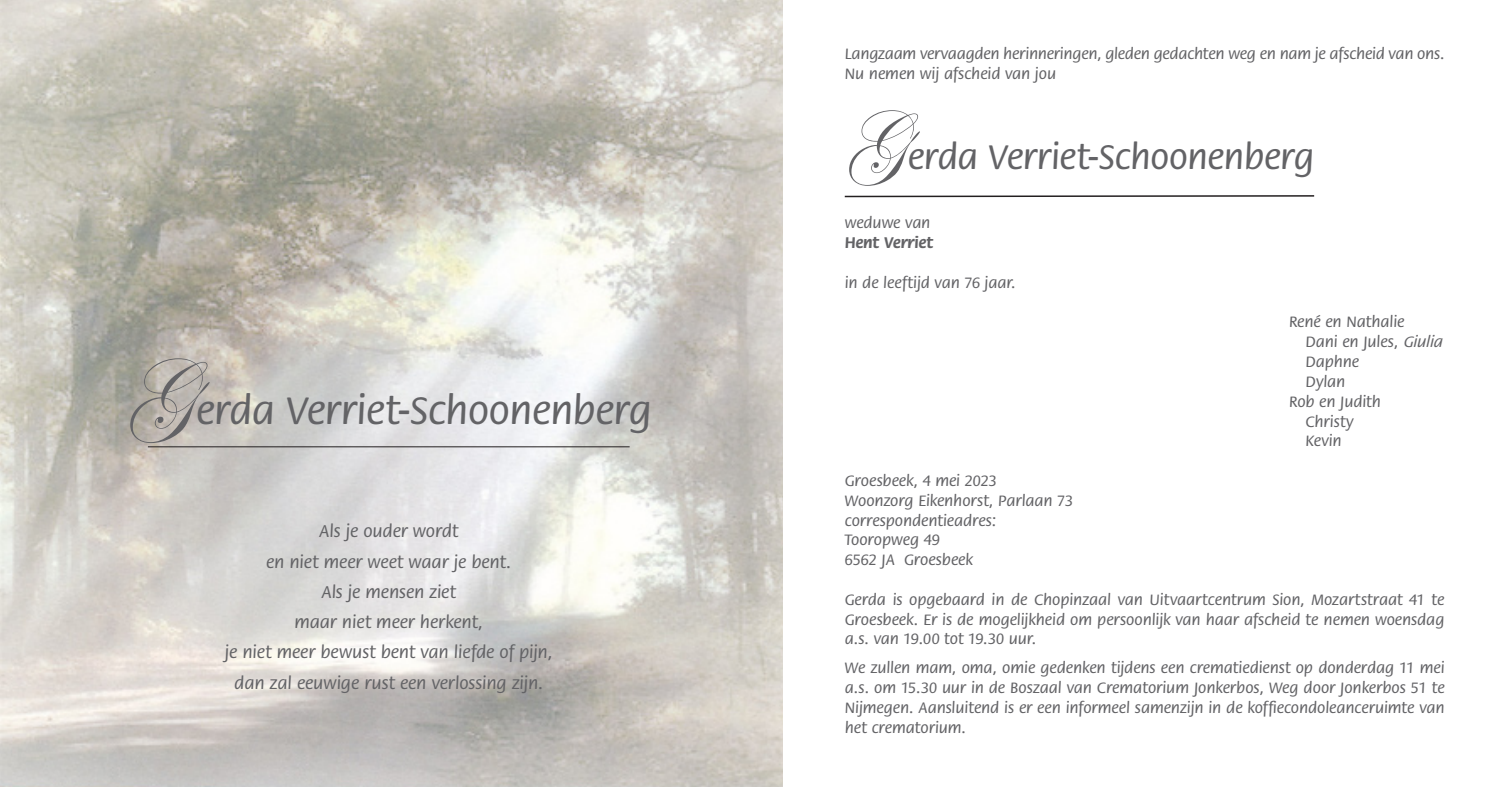
<style>
.page{position:relative;width:1489px;height:787px;background:#fff}
.page>*{position:absolute;margin:0;border:0;box-sizing:border-box;transform-origin:0 0}
.t1{font:500 42px "Flora Std";letter-spacing:-.015em;color:#636366}
.t2{font:500 37.5px "Flora Std";letter-spacing:-.015em;color:#636366}
.t3{font:500 18.45px/30.3px "Flora Std";letter-spacing:-.005em;color:#636366;text-align:center}
.t4{font:500 16.5px/19.8px "Flora Std";letter-spacing:-.005em;color:#636366}
.t5{font:700 16.5px/19.8px "Flora Std";letter-spacing:-.005em;color:#636366}
.s1{font-family:"Edwardian Script ITC";font-weight:400;font-size:92.55px}
.s2{font-family:"Edwardian Script ITC";font-weight:400;font-size:82.5px}
.s3{font-weight:500}
.s4{font-style:italic}
</style>
<div class="page">
<img style="left:0;top:0;width:782px;height:787px">
<hr style="left:148px;top:446px;width:481px;height:1px;background:#231f20">
<svg style="left:844px;top:195px;width:471px;height:3px"></svg>
<p class="t1" style="left:125px;top:389px;width:528px"><span class="s1">G</span>erda Verriet-Schoonenberg</p>
<p class="t3" style="left:225px;top:516px;width:329px">Als je ouder wordt<br>en niet meer weet waar je bent.<br>Als je mensen ziet<br>maar niet meer herkent,<br>je niet meer bewust bent van liefde of pijn, dan zal eeuwige rust een verlossing zijn.</p>
<p class="t4" style="left:844px;top:44px;width:601px">Langzaam vervaagden herinneringen, gleden gedachten weg en nam je afscheid van ons.<br>Nu nemen wij afscheid van jou</p>
<p class="t2" style="left:844px;top:137px;width:471px"><span class="s2">G</span>erda Verriet-Schoonenberg</p>
<p class="t5" style="left:844px;top:213px;width:90px"><span class="s3">weduwe van<br></span>Hent Verriet</p>
<p class="t4" style="left:844px;top:273px;width:172px">in de leeftijd van 76 jaar.</p>
<p class="t4" style="left:1288px;top:313px;width:117px">René en Nathalie</p>
<p class="t4" style="left:1305px;top:332px;width:141px">Dani en Jules, <span class="s4">Giulia</span></p>
<p class="t4" style="left:1305px;top:352px;width:55px">Daphne</p>
<p class="t4" style="left:1305px;top:372px;width:41px">Dylan</p>
<p class="t4" style="left:1288px;top:392px;width:94px">Rob en Judith</p>
<p class="t4" style="left:1305px;top:412px;width:50px">Christy</p>
<p class="t4" style="left:1305px;top:431px;width:38px">Kevin</p>
<p class="t4" style="left:844px;top:471px;width:230px">Groesbeek, 4 mei 2023<br>Woonzorg Eikenhorst, Parlaan 73 correspondentieadres:<br>Tooropweg 49<br>6562 JA Groesbeek</p>
<p class="t4" style="left:844px;top:590px;width:601px;text-align:justify">Gerda is opgebaard in de Chopinzaal van Uitvaartcentrum Sion, Mozartstraat 41 te Groesbeek. Er is de mogelijkheid om persoonlijk van haar afscheid te nemen woensdag a.s. van 19.00 tot 19.30 uur.</p>
<p class="t4" style="left:844px;top:658px;width:601px;text-align:justify">We zullen mam, oma, omie gedenken tijdens een crematiedienst op donderdag 11 mei a.s. om 15.30 uur in de Boszaal van Crematorium Jonkerbos, Weg door Jonkerbos 51 te Nijmegen. Aansluitend is er een informeel samenzijn in de koffiecondoleanceruimte van het crematorium.</p>
</div>
